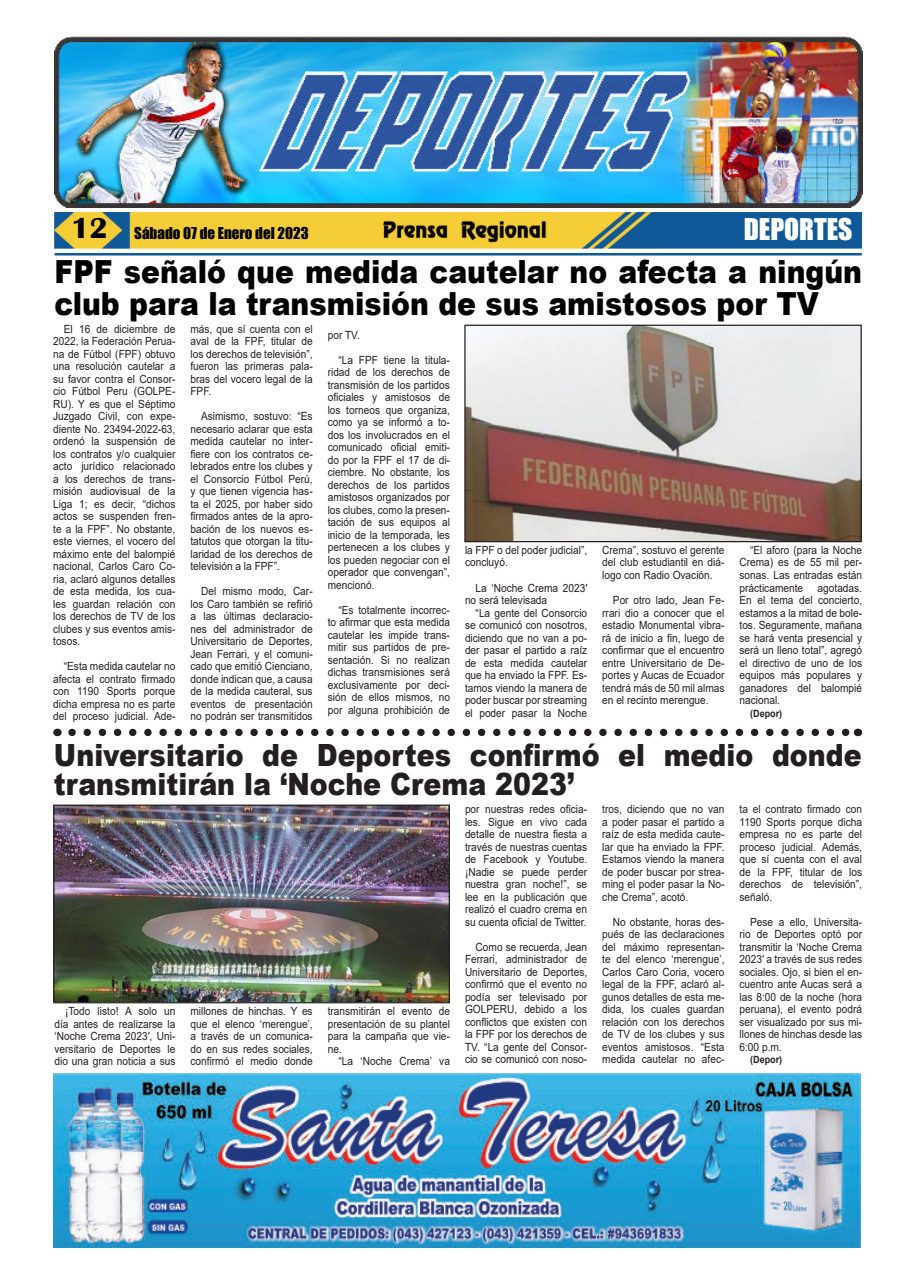
<style>
.page{position:relative;width:915px;height:1283px;background:#fff}
.page>*{position:absolute;margin:0;border:0;box-sizing:border-box;transform-origin:0 0}
.t1{font:900 31.88px/32.5px "Arial";color:#000;scale:.89 1}
.t2{font:900 30.62px/28.8px "Arial";color:#231f20;scale:.88 1}
.t3{font:27.5px "Impact";color:#fff}
.t4{font:15px "Impact";color:#000}
.t5{font:11.25px/12.5px "Arial";color:#231f20;text-align:justify;scale:.9 1}
.t6{font:700 10px "Arial";color:#231f20;scale:.9 1}
.s1{font-family:"Britannic";font-weight:700;font-size:30px}
</style>
<div class="page">
<img style="left:55px;top:212px;width:806px;height:36px">
<hr style="left:55px;top:253px;width:806px;height:2px;background:#0f5998">
<img style="left:379px;top:217px;width:170px;height:26px">
<img style="left:55px;top:37px;width:806px;height:170px">
<img style="left:53px;top:1074px;width:806px;height:173px">
<svg style="left:72px;top:728px;width:777px;height:8px"></svg>
<img style="left:466px;top:327px;width:393px;height:213px">
<div style="left:464px;top:325px;width:397px;height:217px;border:1px solid #231f20"></div>
<img style="left:55px;top:806px;width:393px;height:195px">
<div style="left:53px;top:804px;width:397px;height:199px;border:1px solid #231f20"></div>
<h3 class="t4" style="left:71px;top:225px;width:239px"><span class="s1">12</span> Sábado 07 de Enero del 2023</h3>
<h3 class="t3" style="left:743px;top:214px;width:110px">DEPORTES</h3>
<h1 class="t1" style="left:54px;top:258px;width:908px">FPF señaló que medida cautelar no afecta a ningún club para la transmisión de sus amistosos por TV</h1>
<p class="t5" style="left:53px;top:322px;width:137px;text-indent:11px">El 16 de diciembre de 2022, la Federación Perua&shy;na de Fútbol (FPF) obtuvo una resolución cautelar a su favor contra el Consor&shy;cio Fútbol Peru (GOLPE-RU). Y es que el Séptimo Juzgado Civil, con expe&shy;diente No. 23494-2022-63, ordenó la suspensión de los contratos y/o cualquier acto jurídico relacionado a los derechos de trans&shy;misión audiovisual de la Liga 1; es decir, “dichos actos se suspenden fren&shy;te a la FPF”. No obstante, este viernes, el vocero del máximo ente del balompié nacional, Carlos Caro Co&shy;ria, aclaró algunos detalles de esta medida, los cua&shy;les guardan relación con los derechos de TV de los clubes y sus eventos amis&shy;tosos.</p>
<p class="t5" style="left:53px;top:660px;width:137px;text-indent:11px">“Esta medida cautelar no afecta el contrato firmado con 1190 Sports porque dicha empresa no es parte del proceso judicial. Ade-</p>
<p class="t5" style="left:190px;top:322px;width:137px">más, que sí cuenta con el aval de la FPF, titular de los derechos de televisión”, fueron las primeras pala&shy;bras del vocero legal de la FPF.</p>
<p class="t5" style="left:190px;top:410px;width:137px;text-indent:11px">Asimismo, sostuvo: “Es necesario aclarar que esta medida cautelar no inter&shy;fiere con los contratos ce&shy;lebrados entre los clubes y el Consorcio Fútbol Perú, y que tienen vigencia has&shy;ta el 2025, por haber sido firmados antes de la apro&shy;bación de los nuevos es&shy;tatutos que otorgan la titu&shy;laridad de los derechos de televisión a la FPF”.</p>
<p class="t5" style="left:190px;top:585px;width:137px;text-indent:11px">Del mismo modo, Car&shy;los Caro también se refirió a las últimas declaracio&shy;nes del administrador de Universitario de Deportes, Jean Ferrari, y el comuni&shy;cado que emitió Cienciano, donde indican que, a causa de la medida cauteral, sus eventos de presentación no podrán ser transmitidos</p>
<p class="t5" style="left:327px;top:328px;width:37px">por TV.</p>
<p class="t5" style="left:327px;top:353px;width:137px;text-indent:11px">“La FPF tiene la titula&shy;ridad de los derechos de transmisión de los partidos oficiales y amistosos de los torneos que organiza, como ya se informó a to&shy;dos los involucrados en el comunicado oficial emiti&shy;do por la FPF el 17 de di&shy;ciembre. No obstante, los derechos de los partidos amistosos organizados por los clubes, como la presen&shy;tación de sus equipos al inicio de la temporada, les pertenecen a los clubes y los pueden negociar con el operador que convengan”, mencionó.</p>
<p class="t5" style="left:327px;top:603px;width:137px;text-indent:11px">“Es totalmente incorrec&shy;to afirmar que esta medida cautelar les impide trans&shy;mitir sus partidos de pre&shy;sentación. Si no realizan dichas transmisiones será exclusivamente por deci&shy;sión de ellos mismos, no por alguna prohibición de</p>
<p class="t5" style="left:602px;top:544px;width:137px">Crema”, sostuvo el gerente del club estudiantil en diá&shy;logo con Radio Ovación.</p>
<p class="t5" style="left:602px;top:594px;width:137px;text-indent:11px">Por otro lado, Jean Fe&shy;rrari dio a conocer que el estadio Monumental vibra&shy;rá de inicio a fin, luego de confirmar que el encuentro entre Universitario de De&shy;portes y Aucas de Ecuador tendrá más de 50 mil almas en el recinto merengue.</p>
<p class="t5" style="left:739px;top:544px;width:138px;text-indent:11px">“El aforo (para la Noche Crema) es de 55 mil per&shy;sonas. Las entradas están prácticamente</p>
<p class="t5" style="left:465px;top:544px;width:137px">la FPF o del poder judicial”, concluyó.</p>
<p class="t5" style="left:465px;top:581px;width:137px;text-indent:11px">La ‘Noche Crema 2023′ no será televisada</p>
<p class="t5" style="left:465px;top:606px;width:137px;text-indent:11px">“La gente del Consorcio se comunicó con nosotros, diciendo que no van a po&shy;der pasar el partido a raíz de esta medida cautelar que ha enviado la FPF. Es&shy;tamos viendo la manera de poder buscar por streaming el poder pasar la Noche</p>
<p class="t5" style="left:739px;top:581px;width:138px;text-indent:78px">agotadas.<br>En el tema del concierto, estamos a la mitad de bole&shy;tos. Seguramente, mañana se hará venta presencial y será un lleno total”, agregó el directivo de uno de los equipos más populares y ganadores del balompié nacional.</p>
<p class="t6" style="left:750px;top:709px;width:37px">(Depor)</p>
<h2 class="t2" style="left:54px;top:740px;width:919px">Universitario de Deportes confirmó el medio donde transmitirán la ‘Noche Crema 2023’</h2>
<p class="t5" style="left:54px;top:1005px;width:136px;text-indent:11px">¡Todo listo! A solo un día antes de realizarse la ‘Noche Crema 2023′, Uni&shy;versitario de Deportes le dio una gran noticia a sus</p>
<p class="t5" style="left:190px;top:1005px;width:137px">millones de hinchas. Y es que el elenco ‘merengue’, a través de un comunica&shy;do en sus redes sociales, confirmó el medio donde</p>
<p class="t5" style="left:327px;top:1005px;width:137px">transmitirán el evento de presentación de su plantel para la campaña que vie&shy;ne.</p>
<p class="t5" style="left:338px;top:1055px;width:125px">“La ‘Noche Crema’ va</p>
<p class="t5" style="left:465px;top:803px;width:137px">por nuestras redes oficia&shy;les. Sigue en vivo cada detalle de nuestra fiesta a través de nuestras cuentas de Facebook y Youtube. ¡Nadie se puede perder nuestra gran noche!”, se lee en la publicación que realizó el cuadro crema en su cuenta oficial de Twitter.</p>
<p class="t5" style="left:465px;top:940px;width:137px;text-indent:11px">Como se recuerda, Jean Ferrari, administrador de Universitario de Deportes, confirmó que el evento no podía ser televisado por GOLPERU, debido a los conflictos que existen con la FPF por los derechos de TV. “La gente del Consor&shy;cio se comunicó con noso-</p>
<p class="t5" style="left:602px;top:803px;width:137px">tros, diciendo que no van a poder pasar el partido a raíz de esta medida caute&shy;lar que ha enviado la FPF.<br>Estamos viendo la manera de poder buscar por strea&shy;ming el poder pasar la No&shy;che Crema”, acotó.</p>
<p class="t5" style="left:602px;top:915px;width:137px;text-indent:11px">No obstante, horas des&shy;pués de las declaraciones del máximo representan&shy;te del elenco ‘merengue’, Carlos Caro Coria, vocero legal de la FPF, aclaró al&shy;gunos detalles de esta me&shy;dida, los cuales guardan relación con los derechos de TV de los clubes y sus eventos amistosos. “Esta medida cautelar no afec-</p>
<p class="t5" style="left:739px;top:803px;width:138px">ta el contrato firmado con 1190 Sports porque dicha empresa no es parte del proceso judicial. Además, que sí cuenta con el aval de la FPF, titular de los derechos de televisión”, señaló.</p>
<p class="t5" style="left:739px;top:915px;width:138px;text-indent:11px">Pese a ello, Universita&shy;rio de Deportes optó por transmitir la ‘Noche Crema 2023′ a través de sus redes sociales. Ojo, si bien el en&shy;cuentro ante Aucas será a las 8:00 de la noche (hora peruana), el evento podrá ser visualizado por sus mi&shy;llones de hinchas desde las 6:00 p.m.</p>
<p class="t6" style="left:750px;top:1056px;width:37px">(Depor)</p>
</div>
